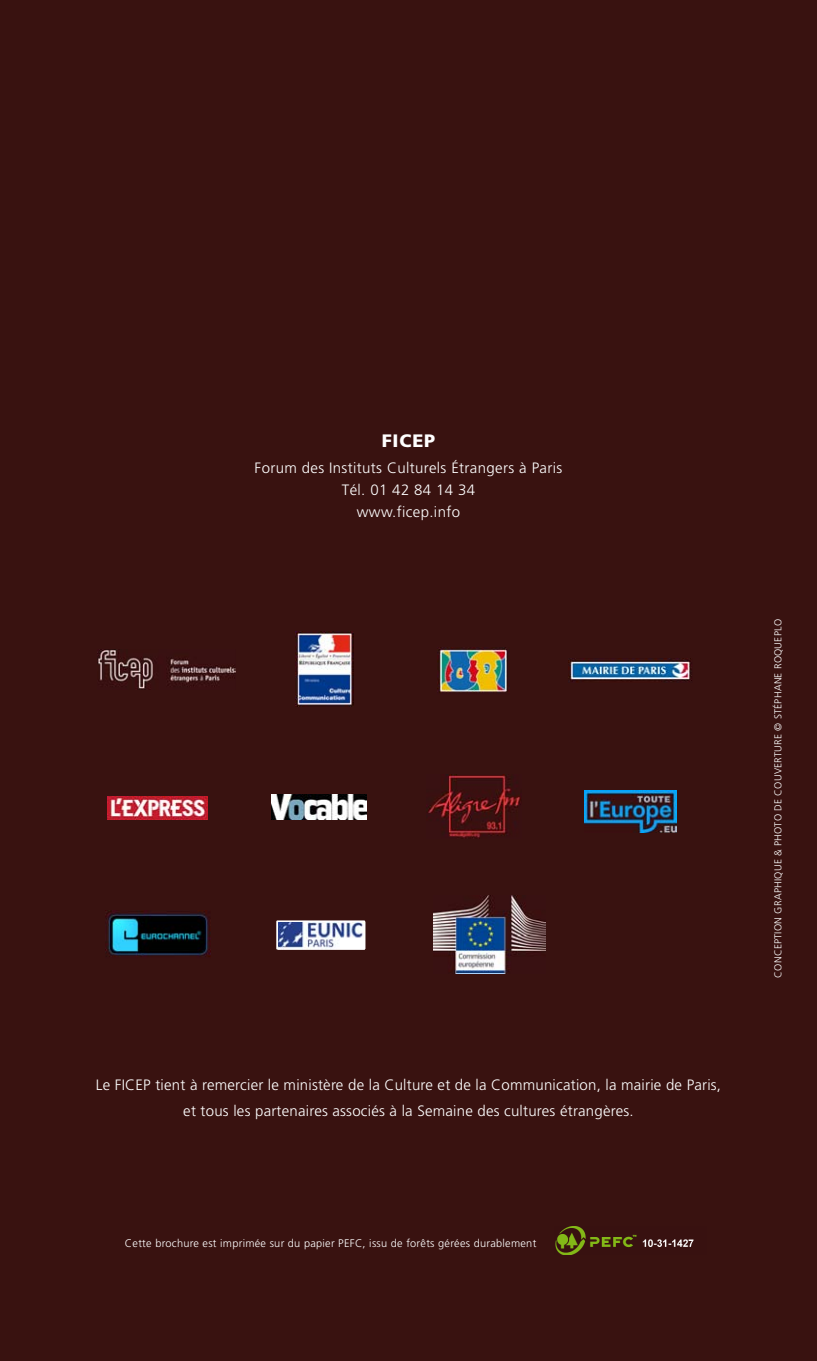
<style>
.page{position:relative;width:817px;height:1361px;background:#fff}
.page>*{position:absolute;margin:0;border:0;box-sizing:border-box;transform-origin:0 0}
.t1{font:900 18px "Frutiger";letter-spacing:.05em;color:#fff}
.t2{font:300 15px/22px "Frutiger";letter-spacing:.015em;color:#fff;text-align:center}
.t3{font:300 11px "Frutiger";letter-spacing:.025em;color:#fff}
.t4{font:300 10px "Frutiger";letter-spacing:.025em;color:#fff}
</style>
<div class="page">
<div style="left:0;top:0;width:816px;height:1361px;background:#391210"></div>
<img style="left:97px;top:649px;width:139px;height:40px">
<svg style="left:276px;top:920px;width:89px;height:29px"></svg>
<img style="left:279px;top:923px;width:86px;height:26px">
<img style="left:271px;top:794px;width:95px;height:25px">
<img style="left:108px;top:797px;width:99px;height:22px">
<img style="left:585px;top:790px;width:91px;height:42px">
<img style="left:426px;top:775px;width:95px;height:63px">
<img style="left:433px;top:896px;width:112px;height:77px">
<img style="left:295px;top:632px;width:58px;height:74px">
<img style="left:568px;top:659px;width:124px;height:23px">
<img style="left:437px;top:648px;width:71px;height:45px">
<img style="left:105px;top:910px;width:106px;height:47px">
<img style="left:555px;top:1226px;width:139px;height:28px">
<p class="t1" style="left:381px;top:433px;width:55px">FICEP</p>
<p class="t2" style="left:254px;top:458px;width:309px">Forum des Instituts Culturels Étrangers à Paris<br>Tél. 01 42 84 14 34<br>www.ficep.info</p>
<p class="t2" style="left:96px;top:1073px;width:626px;line-height:26px">Le FICEP tient à remercier le ministère de la Culture et de la Communication, la mairie de Paris, et tous les partenaires associés à la Semaine des cultures étrangères.</p>
<p class="t3" style="left:125px;top:1239px;width:413px">Cette brochure est imprimée sur du papier PEFC, issu de forêts gérées durablement</p>
<p class="t4" style="left:773px;top:977px;width:360px;rotate:-90deg">CONCEPTION GRAPHIQUE &amp; PHOTO DE COUVERTURE © STÉPHANE ROQUEPLO</p>
</div>
